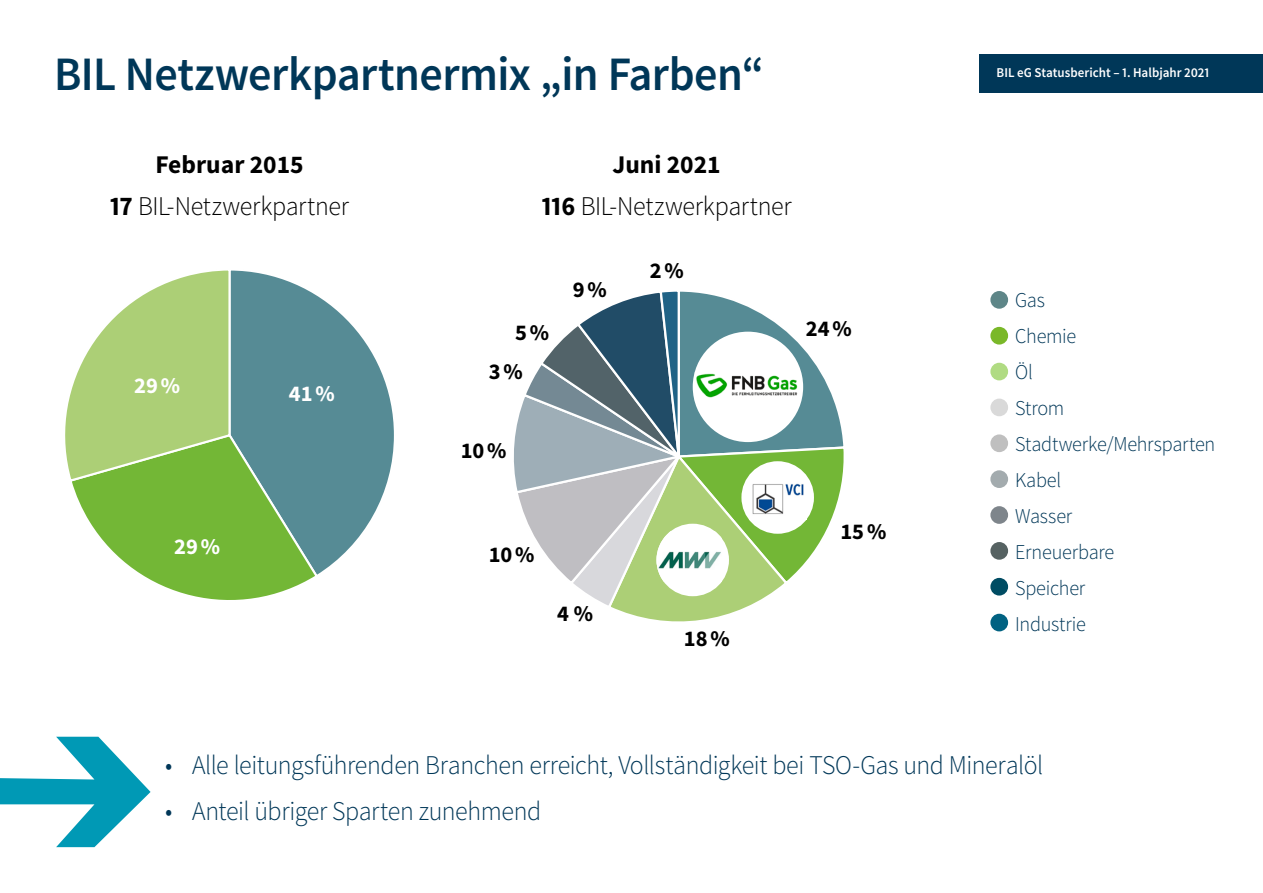
<style>
.page{position:relative;width:1263px;height:893px;background:#fff}
.page>*{position:absolute;margin:0;border:0;box-sizing:border-box;transform-origin:0 0}
.t1{font:600 48px "Source Sans Pro";letter-spacing:-.01em;color:#003758;scale:.96 1}
.t2{font:300 27px "Source Sans Pro";letter-spacing:-.015em;color:#003758;scale:.96 1}
.t3{font:300 27px "Source Sans Pro";letter-spacing:-.01em;color:#000;scale:.96 1}
.t4{font:700 25.5px "Source Sans Pro";color:#000}
.t5{font:700 22.5px "Source Sans Pro";color:#000}
.t6{font:700 22.5px "Source Sans Pro";color:#fff}
.t7{font:300 21px/36px "Source Sans Pro";letter-spacing:-.01em;color:#003758;scale:.96 1}
.t8{font:600 13.5px "Source Sans Pro";color:#fff;scale:.96 1}
.s1{font-weight:700}
</style>
<div class="page">
<div style="left:979px;top:54px;width:284px;height:39px;background:#003758"></div>
<svg style="left:232px;top:270px;width:162px;height:304px"></svg>
<svg style="left:72px;top:433px;width:247px;height:167px"></svg>
<svg style="left:65px;top:270px;width:167px;height:213px"></svg>
<svg style="left:514px;top:291px;width:330px;height:331px"></svg>
<div style="left:990px;top:291px;width:18px;height:18px;background:#5e8688;border-radius:50%"></div>
<div style="left:990px;top:327px;width:18px;height:18px;background:#7ab829;border-radius:50%"></div>
<div style="left:990px;top:363px;width:18px;height:17px;background:#b0db82;border-radius:50%"></div>
<div style="left:990px;top:399px;width:18px;height:17px;background:#d9d9d9;border-radius:50%"></div>
<div style="left:990px;top:434px;width:18px;height:18px;background:#bfbfbf;border-radius:50%"></div>
<div style="left:990px;top:470px;width:18px;height:18px;background:#a3abae;border-radius:50%"></div>
<div style="left:990px;top:506px;width:18px;height:18px;background:#7e858b;border-radius:50%"></div>
<div style="left:990px;top:542px;width:18px;height:18px;background:#566262;border-radius:50%"></div>
<div style="left:990px;top:578px;width:18px;height:18px;background:#004c63;border-radius:50%"></div>
<div style="left:990px;top:614px;width:18px;height:17px;background:#016282;border-radius:50%"></div>
<div style="left:693px;top:332px;width:110px;height:110px;background:#fff;border-radius:50%"></div>
<img style="left:696px;top:373px;width:102px;height:25px">
<div style="left:741px;top:461px;width:73px;height:73px;background:#fff;border-radius:50%"></div>
<img style="left:752px;top:483px;width:52px;height:31px">
<div style="left:656px;top:524px;width:73px;height:72px;background:#fff;border-radius:50%"></div>
<img style="left:656px;top:531px;width:66px;height:51px">
<svg style="left:0;top:737px;width:151px;height:110px"></svg>
<h1 class="t1" style="left:54px;top:44px;width:741px">BIL Netzwerkpartnermix „in Farben“</h1>
<p class="t8" style="left:996px;top:64px;width:223px">BIL eG Statusbericht – 1. Halbjahr 2021</p>
<p class="t4" style="left:155px;top:148px;width:150px">Februar 2015</p>
<p class="t3" style="left:110px;top:190px;width:251px"><span class="s1">17</span> BIL-Netzwerkpartner</p>
<p class="t6" style="left:134px;top:371px;width:47px">29%</p>
<p class="t6" style="left:174px;top:532px;width:47px">29%</p>
<p class="t6" style="left:289px;top:379px;width:47px">41%</p>
<p class="t4" style="left:612px;top:148px;width:110px">Juni 2021</p>
<p class="t3" style="left:541px;top:190px;width:262px"><span class="s1">116</span> BIL-Netzwerkpartner</p>
<p class="t5" style="left:515px;top:318px;width:35px">5%</p>
<p class="t5" style="left:489px;top:357px;width:35px">3%</p>
<p class="t5" style="left:573px;top:275px;width:35px">9%</p>
<p class="t5" style="left:650px;top:256px;width:35px">2%</p>
<p class="t5" style="left:806px;top:314px;width:47px">24%</p>
<p class="t5" style="left:461px;top:436px;width:47px">10%</p>
<p class="t5" style="left:489px;top:540px;width:47px">10%</p>
<p class="t5" style="left:557px;top:599px;width:37px">4 %</p>
<p class="t5" style="left:684px;top:624px;width:47px">18%</p>
<p class="t5" style="left:840px;top:517px;width:47px">15%</p>
<p class="t7" style="left:1015px;top:282px;width:210px">Gas<br>Chemie<br>Öl<br>Strom<br>Stadtwerke/Mehrsparten<br>Kabel<br>Wasser<br>Erneuerbare<br>Speicher<br>Industrie</p>
<p class="t2" style="left:165px;top:749px;width:916px">• Alle leitungsführenden Branchen erreicht, Vollständigkeit bei TSO-Gas und Mineralöl</p>
<p class="t2" style="left:165px;top:795px;width:393px">• Anteil übriger Sparten zunehmend</p>
</div>
